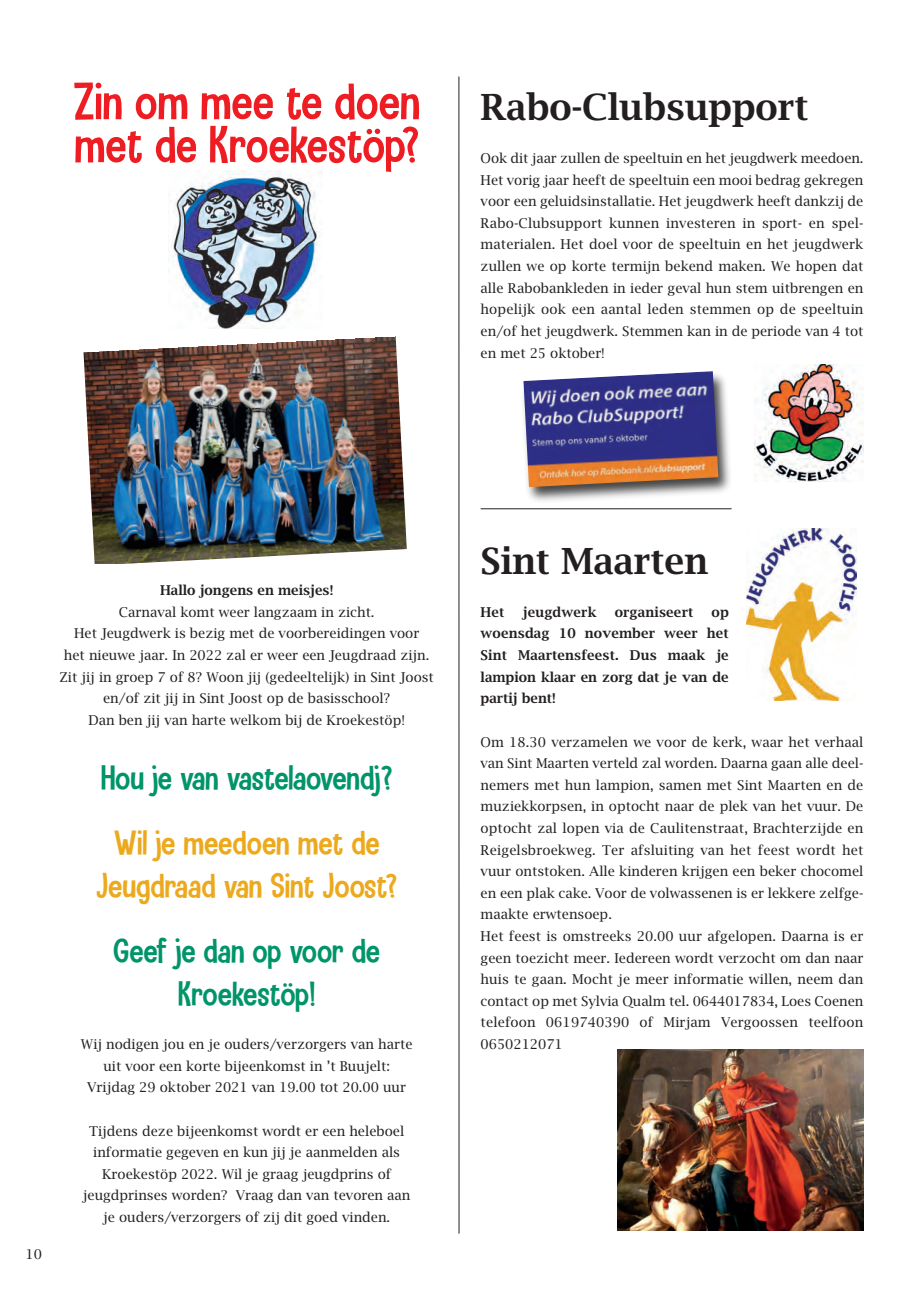
<style>
.page{position:relative;width:906px;height:1289px;background:#fff}
.page>*{position:absolute;margin:0;border:0;box-sizing:border-box;transform-origin:0 0}
.t1{font:54px/43.2px "Camping Holiday DEMO";color:#ee1d23}
.t2{font:36px/43.2px "Camping Holiday DEMO";color:#009469;text-align:center}
.t3{font:36px/43.2px "Camping Holiday DEMO";color:#eca91d;text-align:center}
.t4{font:600 36px "Lucida Bright";color:#231f20}
.t5{font:13.5px/21.6px "Lucida Bright";color:#231f20;text-align:center}
.t6{font:600 13.5px/21.6px "Lucida Bright";color:#231f20;text-align:justify}
</style>
<div class="page">
<img style="left:83px;top:336px;width:324px;height:227px">
<img style="left:169px;top:170px;width:150px;height:158px">
<img style="left:527px;top:375px;width:203px;height:126px">
<img style="left:523px;top:371px;width:195px;height:116px">
<hr style="left:480px;top:508px;width:251px;height:1px;background:#231f20">
<img style="left:746px;top:529px;width:110px;height:172px">
<img style="left:617px;top:1049px;width:246px;height:181px">
<hr style="left:458px;top:77px;width:1px;height:1156px;background:#231f20">
<img style="left:754px;top:365px;width:109px;height:117px">
<h1 class="t1" style="left:73px;top:79px;width:348px">Zin om mee te doen met de Kroekestöp?</h1>
<h2 class="t4" style="left:480px;top:86px;width:329px">Rabo-Clubsupport</h2>
<p class="t5" style="left:480px;top:147px;width:384px;text-align:justify">Ook dit jaar zullen de speeltuin en het jeugdwerk meedoen.<br>Het vorig jaar heeft de speeltuin een mooi bedrag gekregen voor een geluidsinstallatie. Het jeugdwerk heeft dankzij de Rabo-Clubsupport kunnen investeren in sport- en spel&shy;materialen. Het doel voor de speeltuin en het jeugdwerk zullen we op korte termijn bekend maken. We hopen dat alle Rabobankleden in ieder geval hun stem uitbrengen en hopelijk ook een aantal leden stemmen op de speeltuin en/of het jeugdwerk. Stemmen kan in de periode van 4 tot en met 25 oktober!</p>
<p class="t5" style="left:25px;top:1243px;width:18px">10</p>
<p class="t6" style="left:160px;top:579px;width:175px">Hallo jongens en meisjes!</p>
<p class="t5" style="left:59px;top:601px;width:376px">Carnaval komt weer langzaam in zicht.<br>Het Jeugdwerk is bezig met de voorbereidingen voor<br>het nieuwe jaar. In 2022 zal er weer een Jeugdraad zijn.<br>Zit jij in groep 7 of 8? Woon jij (gedeeltelijk) in Sint Joost en/of zit jij in Sint Joost op de basisschool?<br>Dan ben jij van harte welkom bij de Kroekestöp!</p>
<h2 class="t2" style="left:101px;top:755px;width:293px">Hou je van vastelaovendj?</h2>
<h2 class="t3" style="left:96px;top:820px;width:302px">Wil je meedoen met de<br>Jeugdraad van Sint Joost?</h2>
<h2 class="t2" style="left:113px;top:928px;width:268px">Geef je dan op voor de<br>Kroekestöp!</h2>
<p class="t5" style="left:81px;top:1033px;width:333px">Wij nodigen jou en je ouders/verzorgers van harte uit voor een korte bijeenkomst in ’t Buujelt:<br>Vrijdag 29 oktober 2021 van 19.00 tot 20.00 uur</p>
<p class="t5" style="left:83px;top:1119px;width:329px">Tijdens deze bijeenkomst wordt er een heleboel informatie gegeven en kun jij je aanmelden als Kroekestöp 2022. Wil je graag jeugdprins of jeugdprinses worden? Vraag dan van tevoren aan je ouders/verzorgers of zij dit goed vinden.</p>
<h2 class="t4" style="left:480px;top:540px;width:229px">Sint Maarten</h2>
<p class="t6" style="left:480px;top:601px;width:25px">Het</p>
<p class="t6" style="left:523px;top:601px;width:75px">jeugdwerk</p>
<p class="t6" style="left:615px;top:601px;width:80px">organiseert</p>
<p class="t6" style="left:480px;top:601px;width:250px;text-indent:231px">op woensdag 10 november weer het Sint Maartensfeest. Dus maak je lampion klaar en zorg dat je van de partij bent!</p>
<p class="t5" style="left:480px;top:731px;width:384px;text-align:left">Om 18.30 verzamelen we voor de kerk, waar het verhaal van Sint Maarten verteld zal worden. Daarna gaan alle deel&shy;nemers met hun lampion, samen met Sint Maarten en de muziekkorpsen, in optocht naar de plek van het vuur. De optocht zal lopen via de Caulitenstraat, Brachterzijde en Reigelsbroekweg. Ter afsluiting van het feest wordt het vuur ontstoken. Alle kinderen krijgen een beker chocomel en een plak cake. Voor de volwassenen is er lekkere zelfge&shy;maakte erwtensoep.<br>Het feest is omstreeks 20.00 uur afgelopen. Daarna is er geen toezicht meer. Iedereen wordt verzocht om dan naar huis te gaan. Mocht je meer informatie willen, neem dan contact op met Sylvia Qualm tel. 0644017834, Loes Coenen telefoon 0619740390 of Mirjam Vergoossen teelfoon 0650212071</p>
</div>
